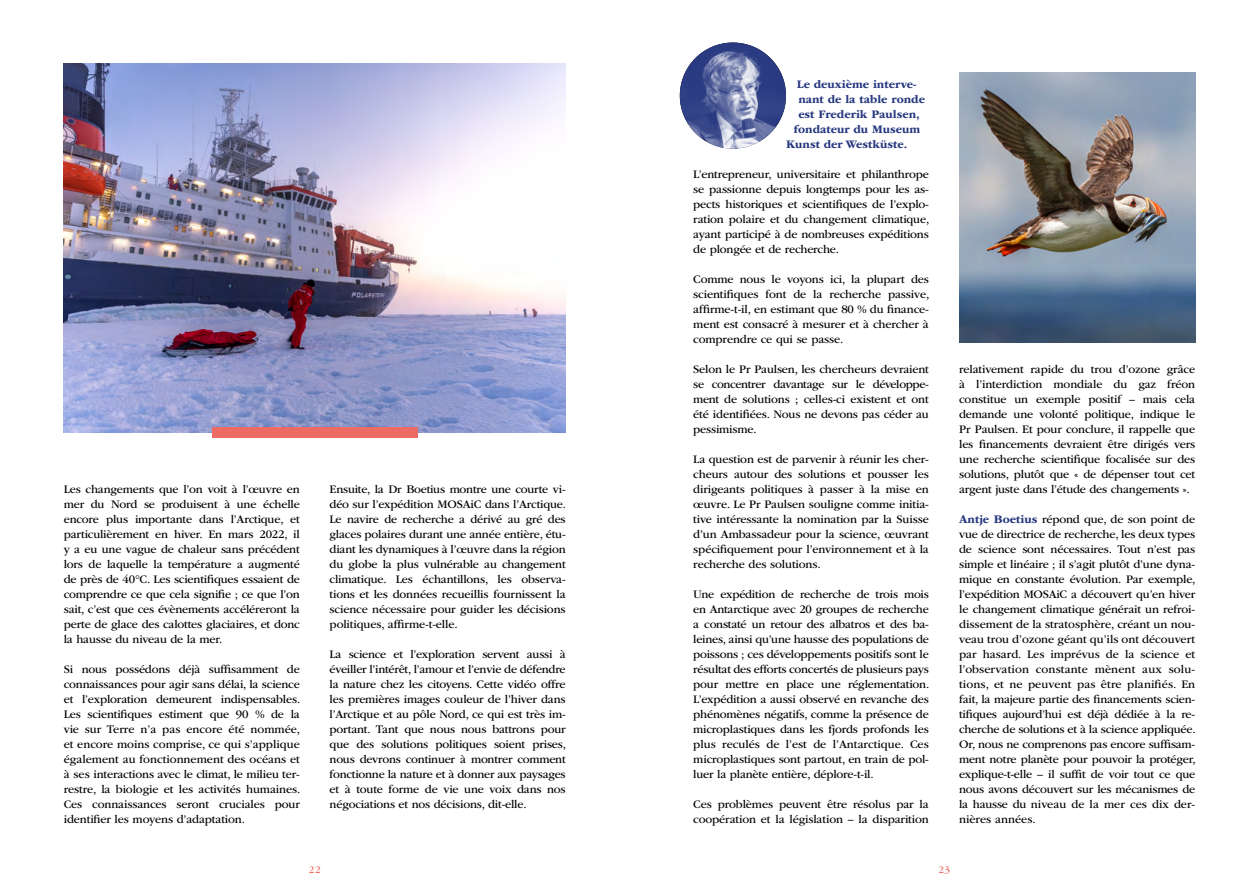
<style>
.page{position:relative;width:1259px;height:893px;background:#fff}
.page>*{position:absolute;margin:0;border:0;box-sizing:border-box;transform-origin:0 0}
.t1{font:12px/15px "ITC Garamond Std";letter-spacing:-.01em;color:#000;text-align:justify}
.t2{font:700 12px "ITC Garamond Std";color:#26377f}
.t3{font:10.5px "ITC Garamond Std";color:#ed6b64}
.s1{font-weight:700;color:#26377f}
</style>
<div class="page">
<img style="left:680px;top:43px;width:106px;height:106px">
<img style="left:64px;top:64px;width:502px;height:369px">
<div style="left:212px;top:427px;width:206px;height:11px;background:#ed6b64"></div>
<img style="left:959px;top:72px;width:236px;height:271px">
<p class="t1" style="left:64px;top:481px;width:238px">Les changements que l’on voit à l’œuvre en mer du Nord se produisent à une échelle encore plus importante dans l’Arctique, et particulièrement en hiver. En mars 2022, il y a eu une vague de chaleur sans précédent lors de laquelle la température a augmenté de près de 40°C. Les scientifiques essaient de comprendre ce que cela signifie ; ce que l’on sait, c’est que ces évènements accéléreront la perte de glace des calottes glaciaires, et donc la hausse du niveau de la mer.</p>
<p class="t1" style="left:64px;top:661px;width:238px">Si nous possédons déjà suffisamment de connaissances pour agir sans délai, la science et l’exploration demeurent indispensables.<br>Les scientifiques estiment que 90 % de la vie sur Terre n’a pas encore été nommée, et encore moins comprise, ce qui s’applique également au fonctionnement des océans et à ses interactions avec le climat, le milieu ter&shy;restre, la biologie et les activités humaines.<br>Ces connaissances seront cruciales pour identifier les moyens d’adaptation.</p>
<p class="t1" style="left:330px;top:481px;width:238px">Ensuite, la Dr Boetius montre une courte vi&shy;déo sur l’expédition MOSAiC dans l’Arctique.<br>Le navire de recherche a dérivé au gré des glaces polaires durant une année entière, étu&shy;diant les dynamiques à l’œuvre dans la région du globe la plus vulnérable au changement climatique. Les échantillons, les observa&shy;tions et les données recueillis fournissent la science nécessaire pour guider les décisions politiques, affirme-t-elle.</p>
<p class="t1" style="left:330px;top:646px;width:238px">La science et l’exploration servent aussi à éveiller l’intérêt, l’amour et l’envie de défendre la nature chez les citoyens. Cette vidéo offre les premières images couleur de l’hiver dans l’Arctique et au pôle Nord, ce qui est très im&shy;portant. Tant que nous nous battrons pour que des solutions politiques soient prises, nous devrons continuer à montrer comment fonctionne la nature et à donner aux paysages et à toute forme de vie une voix dans nos négociations et nos décisions, dit-elle.</p>
<p class="t2" style="left:797px;top:77px;width:121px">Le deuxième interve-</p>
<p class="t2" style="left:798px;top:92px;width:128px">nant de la table ronde</p>
<p class="t2" style="left:798px;top:107px;width:123px">est Frederik Paulsen,</p>
<p class="t2" style="left:794px;top:122px;width:128px">fondateur du Museum</p>
<p class="t2" style="left:786px;top:137px;width:123px">Kunst der Westküste.</p>
<p class="t1" style="left:693px;top:166px;width:237px">L’entrepreneur, universitaire et philanthrope se passionne depuis longtemps pour les as&shy;pects historiques et scientifiques de l’explo&shy;ration polaire et du changement climatique, ayant participé à de nombreuses expéditions de plongée et de recherche.</p>
<p class="t1" style="left:693px;top:271px;width:237px">Comme nous le voyons ici, la plupart des scientifiques font de la recherche passive, affirme-t-il, en estimant que 80 % du finance&shy;ment est consacré à mesurer et à chercher à comprendre ce qui se passe.</p>
<p class="t1" style="left:693px;top:361px;width:237px">Selon le Pr Paulsen, les chercheurs devraient se concentrer davantage sur le développe&shy;ment de solutions ; celles-ci existent et ont été identifiées. Nous ne devons pas céder au pessimisme.</p>
<p class="t1" style="left:693px;top:451px;width:237px">La question est de parvenir à réunir les cher&shy;cheurs autour des solutions et pousser les dirigeants politiques à passer à la mise en œuvre. Le Pr Paulsen souligne comme initia&shy;tive intéressante la nomination par la Suisse d’un Ambassadeur pour la science, œuvrant spécifiquement pour l’environnement et à la recherche des solutions.</p>
<p class="t1" style="left:693px;top:586px;width:238px">Une expédition de recherche de trois mois en Antarctique avec 20 groupes de recherche a constaté un retour des albatros et des ba&shy;leines, ainsi qu’une hausse des populations de poissons ; ces développements positifs sont le résultat des efforts concertés de plusieurs pays pour mettre en place une réglementation.<br>L’expédition a aussi observé en revanche des phénomènes négatifs, comme la présence de microplastiques dans les fjords profonds les plus reculés de l’est de l’Antarctique. Ces microplastiques sont partout, en train de pol&shy;luer la planète entière, déplore-t-il.</p>
<p class="t1" style="left:693px;top:796px;width:237px">Ces problèmes peuvent être résolus par la coopération et la législation – la disparition</p>
<p class="t1" style="left:959px;top:361px;width:237px">relativement rapide du trou d’ozone grâce à l’interdiction mondiale du gaz fréon constitue un exemple positif – mais cela demande une volonté politique, indique le Pr Paulsen. Et pour conclure, il rappelle que les financements devraient être dirigés vers une recherche scientifique focalisée sur des solutions, plutôt que « de dépenser tout cet argent juste dans l’étude des changements ».</p>
<p class="t1" style="left:959px;top:511px;width:238px"><span class="s1">Antje Boetius</span> répond que, de son point de vue de directrice de recherche, les deux types de science sont nécessaires. Tout n’est pas simple et linéaire ; il s’agit plutôt d’une dyna&shy;mique en constante évolution. Par exemple, l’expédition MOSAiC a découvert qu’en hiver le changement climatique générait un refroi&shy;dissement de la stratosphère, créant un nou&shy;veau trou d’ozone géant qu’ils ont découvert par hasard. Les imprévus de la science et l’observation constante mènent aux solu&shy;tions, et ne peuvent pas être planifiés. En fait, la majeure partie des financements scien&shy;tifiques aujourd’hui est déjà dédiée à la re&shy;cherche de solutions et à la science appliquée.<br>Or, nous ne comprenons pas encore suffisam&shy;ment notre planète pour pouvoir la protéger, explique-t-elle – il suffit de voir tout ce que nous avons découvert sur les mécanismes de la hausse du niveau de la mer ces dix der&shy;nières années.</p>
<p class="t3" style="left:309px;top:864px;width:13px">22</p>
<p class="t3" style="left:938px;top:864px;width:13px">23</p>
</div>
